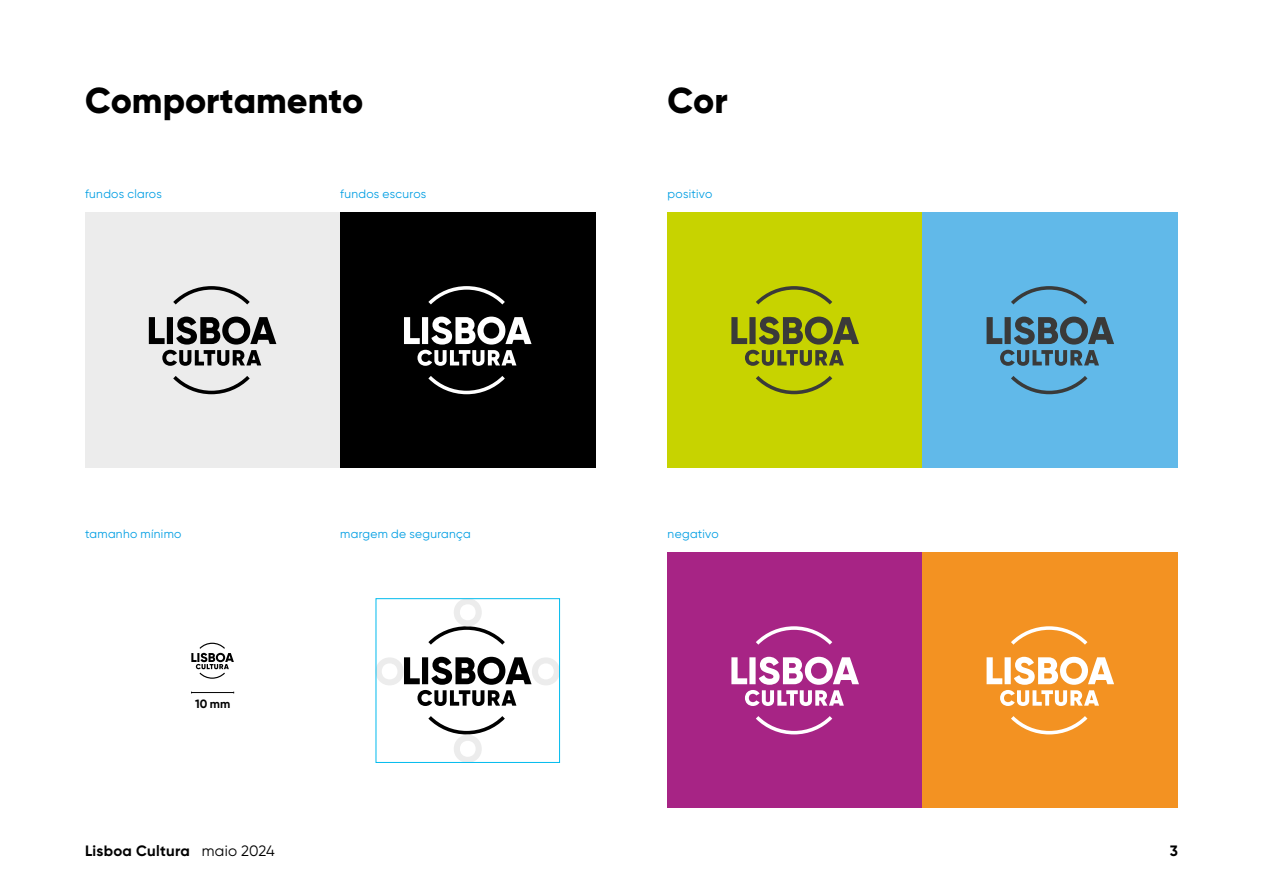
<style>
.page{position:relative;width:1263px;height:893px;background:#fff}
.page>*{position:absolute;margin:0;border:0;box-sizing:border-box;transform-origin:0 0}
.t1{font:800 36px "Gilroy";color:#000}
.t2{font:700 15px "Gilroy";letter-spacing:.02em;color:#000}
.t3{font:12px "Gilroy";letter-spacing:.025em;color:#009ee3}
.t4{font:700 12px "Gilroy";color:#000}
.s1{font-weight:400}
</style>
<div class="page">
<div style="left:85px;top:213px;width:255px;height:255px;background:#ececec"></div>
<svg style="left:149px;top:317px;width:127px;height:49px"></svg>
<svg style="left:173px;top:376px;width:77px;height:18px"></svg>
<svg style="left:173px;top:286px;width:77px;height:18px"></svg>
<div style="left:340px;top:213px;width:255px;height:255px;background:#000"></div>
<svg style="left:404px;top:317px;width:127px;height:49px"></svg>
<svg style="left:428px;top:376px;width:77px;height:18px"></svg>
<svg style="left:428px;top:286px;width:77px;height:18px"></svg>
<hr style="left:192px;top:692px;width:42px;height:1px;background:#000">
<svg style="left:191px;top:643px;width:43px;height:36px"></svg>
<svg style="left:378px;top:657px;width:180px;height:49px"></svg>
<svg style="left:428px;top:716px;width:77px;height:45px"></svg>
<svg style="left:428px;top:600px;width:77px;height:45px"></svg>
<div style="left:376px;top:598px;width:184px;height:165px;border:1px solid #0be"></div>
<div style="left:668px;top:213px;width:255px;height:255px;background:#c7d300"></div>
<div style="left:668px;top:553px;width:255px;height:255px;background:#a72485"></div>
<svg style="left:731px;top:317px;width:128px;height:49px"></svg>
<svg style="left:756px;top:376px;width:76px;height:18px"></svg>
<svg style="left:756px;top:286px;width:76px;height:18px"></svg>
<svg style="left:731px;top:657px;width:128px;height:49px"></svg>
<svg style="left:756px;top:716px;width:76px;height:18px"></svg>
<svg style="left:756px;top:626px;width:76px;height:19px"></svg>
<div style="left:923px;top:213px;width:255px;height:255px;background:#61b9e9"></div>
<div style="left:923px;top:553px;width:255px;height:255px;background:#f39222"></div>
<svg style="left:986px;top:317px;width:128px;height:49px"></svg>
<svg style="left:1011px;top:376px;width:76px;height:18px"></svg>
<svg style="left:1011px;top:286px;width:76px;height:18px"></svg>
<svg style="left:986px;top:657px;width:128px;height:49px"></svg>
<svg style="left:1011px;top:716px;width:76px;height:18px"></svg>
<svg style="left:1011px;top:626px;width:76px;height:19px"></svg>
<h1 class="t1" style="left:85px;top:78px;width:280px">Comportamento</h1>
<h1 class="t1" style="left:668px;top:78px;width:62px">Cor</h1>
<p class="t3" style="left:85px;top:186px;width:78px">fundos claros</p>
<p class="t3" style="left:340px;top:186px;width:88px">fundos escuros</p>
<p class="t3" style="left:668px;top:186px;width:46px">positivo</p>
<p class="t3" style="left:85px;top:526px;width:98px">tamanho mínimo</p>
<p class="t3" style="left:340px;top:526px;width:132px">margem de segurança</p>
<p class="t3" style="left:668px;top:526px;width:53px">negativo</p>
<p class="t4" style="left:195px;top:696px;width:37px">10 mm</p>
<p class="t2" style="left:85px;top:842px;width:191px">Lisboa Cultura <span class="s1">maio 2024</span></p>
<p class="t2" style="left:1170px;top:842px;width:10px">3</p>
</div>
